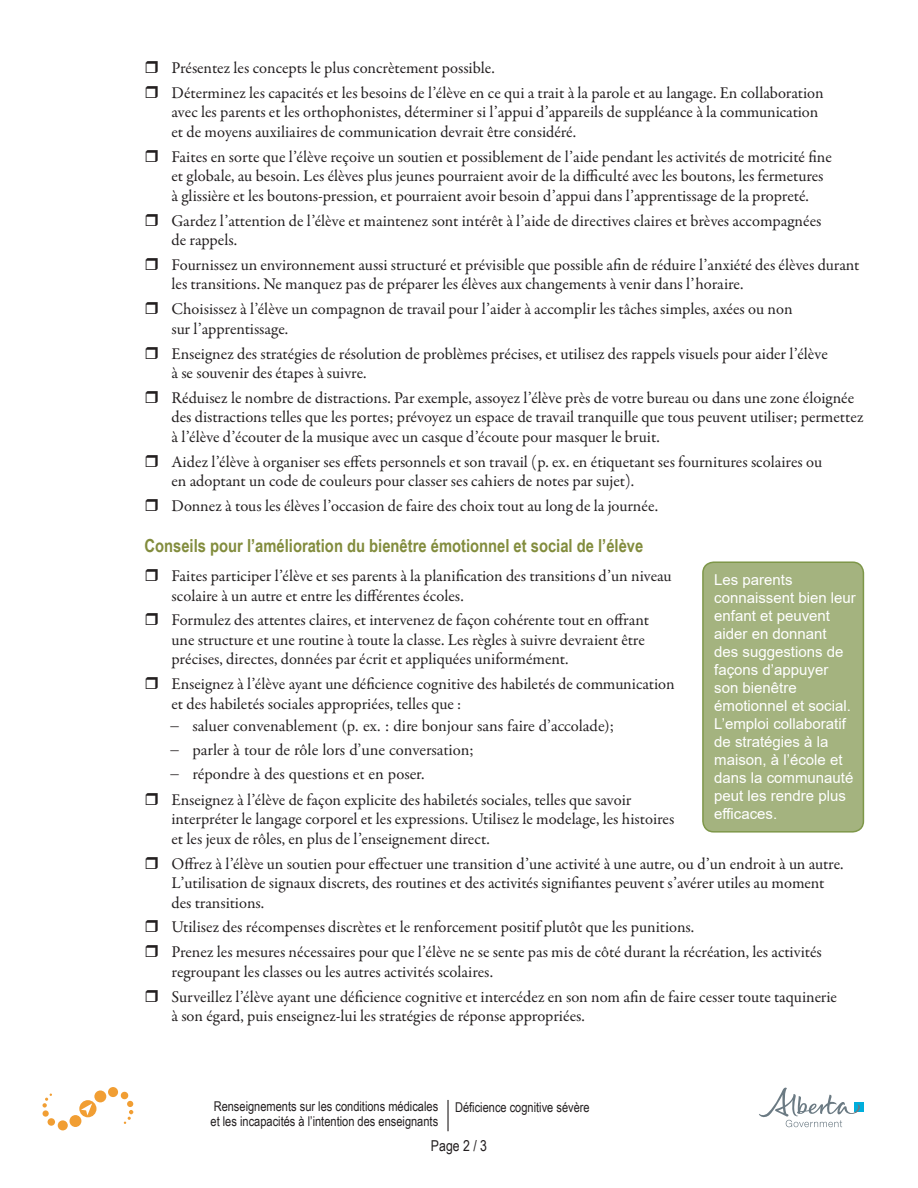
<style>
.page{position:relative;width:918px;height:1188px;background:#fff}
.page>*{position:absolute;margin:0;border:0;box-sizing:border-box;transform-origin:0 0}
.TitreVertPetit{font:700 18px "Arial Narrow";color:#828c3d}
.t1{font:16.5px/19.5px "Garamond Premr Pro";color:#231f20}
.t2{font:16.5px "Adobe Garamond Pro";color:#231f20}
.t3{font:15px/18px "Arial";color:#fff}
.t4{font:15px "Arial Narrow";color:#231f20}
.t5{font:13.5px/15px "Arial Narrow";color:#231f20}
</style>
<div class="page">
<div style="left:854px;top:1103px;width:10px;height:9px;background:#00aedc"></div>
<svg style="left:759px;top:1088px;width:101px;height:39px"></svg>
<div style="left:79px;top:1100px;width:17px;height:17px;background:#f19e33;border-radius:50%"></div>
<div style="left:70px;top:1115px;width:11px;height:12px;background:#f19e33;border-radius:50%"></div>
<div style="left:58px;top:1120px;width:10px;height:10px;background:#f19e33;border-radius:50%"></div>
<div style="left:48px;top:1118px;width:7px;height:8px;background:#f19e33;border-radius:50%"></div>
<div style="left:43px;top:1110px;width:6px;height:7px;background:#f19e33;border-radius:50%"></div>
<svg style="left:42px;top:1094px;width:10px;height:14px"></svg>
<div style="left:94px;top:1090px;width:12px;height:12px;background:#f19e33;border-radius:50%"></div>
<div style="left:108px;top:1087px;width:10px;height:10px;background:#f19e33;border-radius:50%"></div>
<div style="left:121px;top:1092px;width:7px;height:7px;background:#f19e33;border-radius:50%"></div>
<svg style="left:124px;top:1101px;width:9px;height:23px"></svg>
<svg style="left:81px;top:1103px;width:11px;height:12px"></svg>
<div style="left:703px;top:562px;width:160px;height:270px;background:#a4b37f;border-radius:11px"></div>
<div style="left:702px;top:561px;width:162px;height:272px;border:2px solid #7e9749;border-radius:11px"></div>
<hr style="left:447px;top:1100px;width:2px;height:31px;background:#231f20">
<p class="t1" style="left:172px;top:59px;width:325px">Présentez les concepts le plus concrètement possible.</p>
<p class="t1" style="left:172px;top:83px;width:654px">Déterminez les capacités et les besoins de l’élève en ce qui a trait à la parole et au langage. En collaboration avec les parents et les orthophonistes, déterminer si l’appui d’appareils de suppléance à la communication et de moyens auxiliaires de communication devrait être considéré.</p>
<p class="t1" style="left:172px;top:147px;width:662px">Faites en sorte que l’élève reçoive un soutien et possiblement de l’aide pendant les activités de motricité fine et globale, au besoin. Les élèves plus jeunes pourraient avoir de la difficulté avec les boutons, les fermetures à glissière et les boutons-pression, et pourraient avoir besoin d’appui dans l’apprentissage de la propreté.</p>
<p class="t1" style="left:172px;top:211px;width:652px">Gardez l’attention de l’élève et maintenez sont intérêt à l’aide de directives claires et brèves accompagnées de rappels.</p>
<p class="t1" style="left:172px;top:255px;width:690px">Fournissez un environnement aussi structuré et prévisible que possible afin de réduire l’anxiété des élèves durant les transitions. Ne manquez pas de préparer les élèves aux changements à venir dans l’horaire.</p>
<p class="t1" style="left:172px;top:300px;width:623px">Choisissez à l’élève un compagnon de travail pour l’aider à accomplir les tâches simples, axées ou non sur l’apprentissage.</p>
<p class="t1" style="left:172px;top:344px;width:658px">Enseignez des stratégies de résolution de problèmes précises, et utilisez des rappels visuels pour aider l’élève à se souvenir des étapes à suivre.</p>
<p class="t1" style="left:172px;top:388px;width:693px">Réduisez le nombre de distractions. Par exemple, assoyez l’élève près de votre bureau ou dans une zone éloignée des distractions telles que les portes; prévoyez un espace de travail tranquille que tous peuvent utiliser; permettez à l’élève d’écouter de la musique avec un casque d’écoute pour masquer le bruit.</p>
<p class="t1" style="left:172px;top:452px;width:652px">Aidez l’élève à organiser ses effets personnels et son travail (p. ex. en étiquetant ses fournitures scolaires ou en adoptant un code de couleurs pour classer ses cahiers de notes par sujet).</p>
<p class="t1" style="left:172px;top:496px;width:488px">Donnez à tous les élèves l’occasion de faire des choix tout au long de la journée.</p>
<p class="TitreVertPetit" style="left:145px;top:532px;width:500px">Conseils pour l’amélioration du bienêtre émotionnel et social de l’élève</p>
<p class="t1" style="left:172px;top:567px;width:502px">Faites participer l’élève et ses parents à la planification des transitions d’un niveau scolaire à un autre et entre les différentes écoles.</p>
<p class="t1" style="left:172px;top:611px;width:479px">Formulez des attentes claires, et intervenez de façon cohérente tout en offrant une structure et une routine à toute la classe. Les règles à suivre devraient être précises, directes, données par écrit et appliquées uniformément.</p>
<p class="t1" style="left:172px;top:675px;width:505px">Enseignez à l’élève ayant une déficience cognitive des habiletés de communication et des habiletés sociales appropriées, telles que :</p>
<p class="t2" style="left:170px;top:716px;width:445px">− saluer convenablement (p. ex. : dire bonjour sans faire d’accolade);</p>
<p class="t2" style="left:170px;top:740px;width:305px">− parler à tour de rôle lors d’une conversation;</p>
<p class="t2" style="left:170px;top:764px;width:256px">− répondre à des questions et en poser.</p>
<p class="t1" style="left:172px;top:790px;width:504px">Enseignez à l’élève de façon explicite des habiletés sociales, telles que savoir interpréter le langage corporel et les expressions. Utilisez le modelage, les histoires et les jeux de rôles, en plus de l’enseignement direct.</p>
<p class="t1" style="left:172px;top:854px;width:674px">Offrez à l’élève un soutien pour effectuer une transition d’une activité à une autre, ou d’un endroit à un autre.<br>L’utilisation de signaux discrets, des routines et des activités signifiantes peuvent s’avérer utiles au moment des transitions.</p>
<p class="t1" style="left:172px;top:918px;width:524px">Utilisez des récompenses discrètes et le renforcement positif plutôt que les punitions.</p>
<p class="t1" style="left:172px;top:943px;width:652px">Prenez les mesures nécessaires pour que l’élève ne se sente pas mis de côté durant la récréation, les activités regroupant les classes ou les autres activités scolaires.</p>
<p class="t1" style="left:172px;top:987px;width:667px">Surveillez l’élève ayant une déficience cognitive et intercédez en son nom afin de faire cesser toute taquinerie à son égard, puis enseignez-lui les stratégies de réponse appropriées.</p>
<p class="t3" style="left:714px;top:571px;width:143px">Les parents connaissent bien leur enfant et peuvent aider en donnant<br>des suggestions de façons d’appuyer son bienêtre émotionnel et social.<br>L’emploi collaboratif de stratégies à la maison, à l’école et dans la communauté peut les rendre plus efficaces.</p>
<p class="t5" style="left:211px;top:1099px;width:229px">Renseignements sur les conditions médicales et les incapacités à l’intention des enseignants</p>
<p class="t5" style="left:455px;top:1099px;width:136px">Déficience cognitive sévère</p>
<p class="t4" style="left:431px;top:1135px;width:58px">Page 2 / 3</p>
</div>
